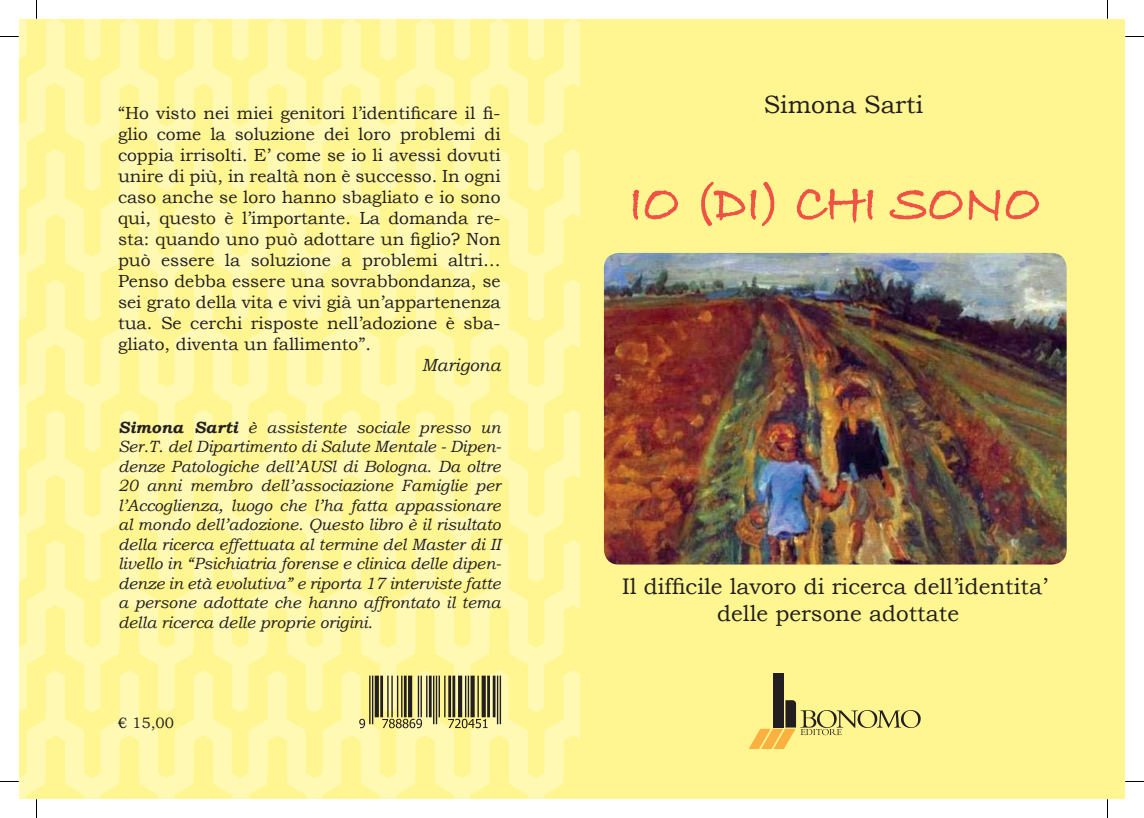
<style>
.page{position:relative;width:1144px;height:818px;background:#fff}
.page>*{position:absolute;margin:0;border:0;box-sizing:border-box;transform-origin:0 0}
.t1{font:25px "Bookman Old Style";color:#231f20}
.t2{font:22.5px/27px "Bookman Old Style";color:#231f20;text-align:center}
.t3{font:17.5px/21px "Bookman Old Style";color:#231f20;text-align:justify}
.t4{font:italic 17.5px "Bookman Old Style";color:#231f20}
.t5{font:italic 16.25px/19.5px "Bookman Old Style";color:#231f20;text-align:justify}
.t6{font:15px "Bookman Old Style";color:#231f20}
.s1{font-weight:700}
</style>
<div class="page">
<div style="left:579px;top:19px;width:545px;height:779px;background:#fff691"></div>
<img style="left:19px;top:19px;width:560px;height:779px">
<img style="left:603px;top:253px;width:463px;height:311px">
<div style="left:772px;top:672px;width:11px;height:55px;background:#231f20"></div>
<svg style="left:749px;top:699px;width:171px;height:49px"></svg>
<svg style="left:632px;top:189px;width:47px;height:31px"></svg>
<svg style="left:701px;top:181px;width:74px;height:45px"></svg>
<img style="left:795px;top:188px;width:79px;height:119px">
<svg style="left:889px;top:189px;width:151px;height:32px"></svg>
<hr style="left:372px;top:675px;width:1px;height:48px;background:#231f20">
<hr style="left:369px;top:675px;width:1px;height:48px;background:#231f20">
<div style="left:374px;top:675px;width:5px;height:41px;background:#231f20"></div>
<hr style="left:380px;top:675px;width:3px;height:41px;background:#231f20">
<hr style="left:401px;top:675px;width:1px;height:41px;background:#231f20">
<hr style="left:397px;top:675px;width:1px;height:41px;background:#231f20">
<hr style="left:391px;top:675px;width:1px;height:41px;background:#231f20">
<hr style="left:387px;top:675px;width:1px;height:41px;background:#231f20">
<hr style="left:404px;top:675px;width:2px;height:41px;background:#231f20">
<hr style="left:408px;top:675px;width:4px;height:41px;background:#231f20">
<hr style="left:426px;top:675px;width:1px;height:41px;background:#231f20">
<hr style="left:420px;top:675px;width:2px;height:41px;background:#231f20">
<hr style="left:417px;top:675px;width:2px;height:41px;background:#231f20">
<hr style="left:429px;top:675px;width:2px;height:41px;background:#231f20">
<hr style="left:444px;top:675px;width:1px;height:41px;background:#231f20">
<hr style="left:438px;top:675px;width:2px;height:41px;background:#231f20">
<hr style="left:435px;top:675px;width:2px;height:48px;background:#231f20">
<hr style="left:433px;top:675px;width:1px;height:48px;background:#231f20">
<hr style="left:452px;top:675px;width:3px;height:41px;background:#231f20">
<hr style="left:448px;top:675px;width:3px;height:41px;background:#231f20">
<hr style="left:458px;top:675px;width:4px;height:41px;background:#231f20">
<hr style="left:467px;top:675px;width:2px;height:41px;background:#231f20">
<hr style="left:465px;top:675px;width:1px;height:41px;background:#231f20">
<svg style="left:470px;top:675px;width:4px;height:41px"></svg>
<hr style="left:477px;top:675px;width:1px;height:41px;background:#231f20">
<svg style="left:481px;top:675px;width:4px;height:41px"></svg>
<hr style="left:492px;top:675px;width:3px;height:41px;background:#231f20">
<hr style="left:487px;top:675px;width:3px;height:41px;background:#231f20">
<hr style="left:499px;top:675px;width:2px;height:48px;background:#231f20">
<hr style="left:496px;top:675px;width:2px;height:48px;background:#231f20">
<svg style="left:359px;top:718px;width:6px;height:9px"></svg>
<svg style="left:382px;top:718px;width:40px;height:9px"></svg>
<svg style="left:448px;top:718px;width:39px;height:9px"></svg>
<svg style="left:0;top:36px;width:19px;height:1px"></svg>
<svg style="left:1124px;top:36px;width:19px;height:1px"></svg>
<svg style="left:36px;top:0;width:1px;height:19px"></svg>
<svg style="left:36px;top:798px;width:1px;height:19px"></svg>
<p class="t3" style="left:118px;top:102px;width:384px">“Ho visto nei miei genitori l’identificare il fi&shy;glio come la soluzione dei loro problemi di coppia irrisolti. E’ come se io li avessi dovuti unire di più, in realtà non è successo. In ogni caso anche se loro hanno sbagliato e io sono qui, questo è l’importante. La domanda re&shy;sta: quando uno può adottare un figlio? Non può essere la soluzione a problemi altri… Penso debba essere una sovrabbondanza, se sei grato della vita e vivi già un’appartenenza tua. Se cerchi risposte nell’adozione è sba&shy;gliato, diventa un fallimento”.</p>
<p class="t4" style="left:421px;top:355px;width:80px">Marigona</p>
<p class="t5" style="left:118px;top:417px;width:384px"><span class="s1">Simona Sarti</span> è assistente sociale presso un Ser.T. del Dipartimento di Salute Mentale - Dipen&shy;denze Patologiche dell’AUSl di Bologna. Da oltre 20 anni membro dell’associazione Famiglie per l’Accoglienza, luogo che l’ha fatta appassionare al mondo dell’adozione. Questo libro è il risultato della ricerca effettuata al termine del Master di II livello in “Psichiatria forense e clinica delle dipen&shy;denze in età evolutiva” e riporta 17 interviste fatte a persone adottate che hanno affrontato il tema della ricerca delle proprie origini.</p>
<p class="t6" style="left:118px;top:714px;width:58px">€ 15,00</p>
<h1 class="t1" style="left:763px;top:90px;width:161px">Simona Sarti</h1>
<h2 class="t2" style="left:622px;top:572px;width:426px">Il difficile lavoro di ricerca dell’identita’ delle persone adottate</h2>
</div>
